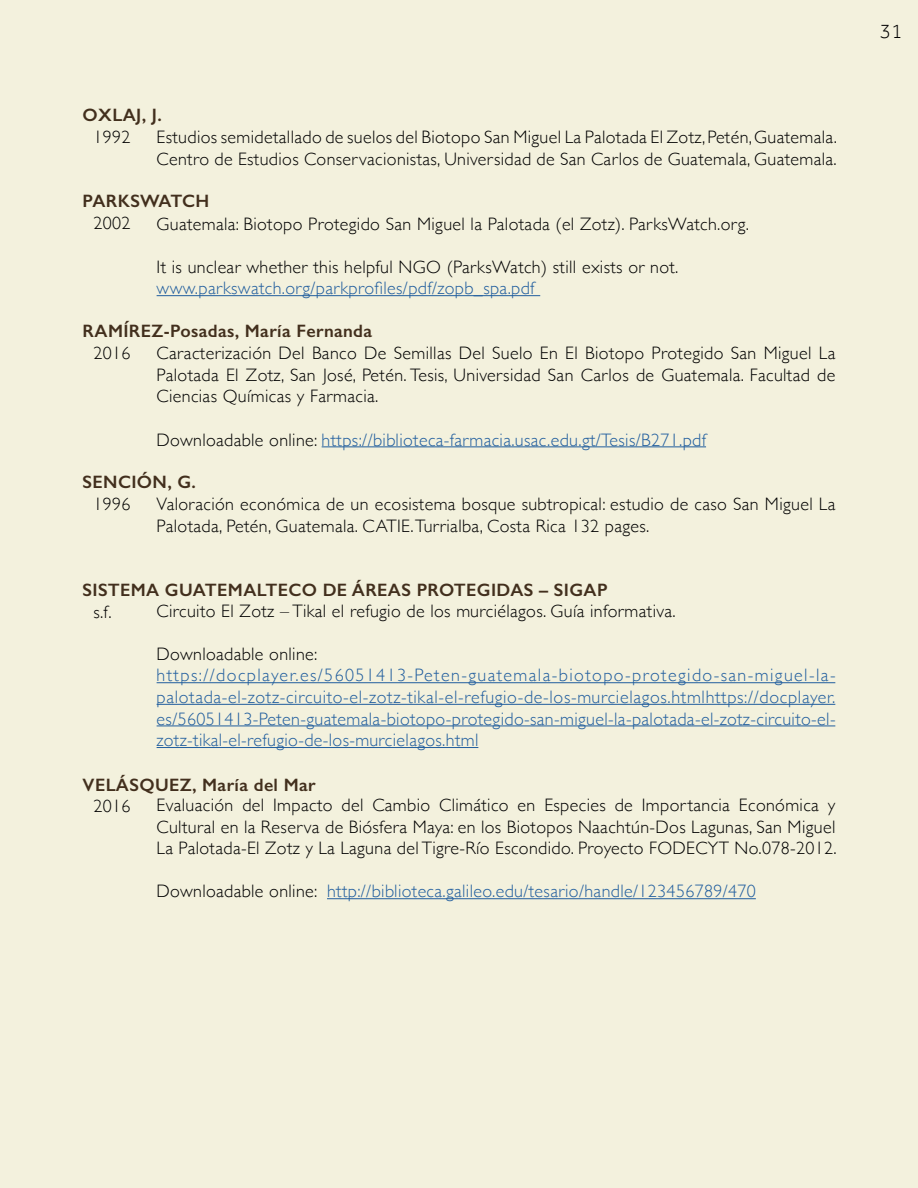
<style>
.page{position:relative;width:918px;height:1188px;background:#f3f1dd}
.page>*{position:absolute;margin:0;border:0;box-sizing:border-box;transform-origin:0 0}
.t1{font:300 21px "Effra";color:#000}
.t2{font:300 18px/21.6px "Gill Sans";letter-spacing:.02em;color:#000}
.t3{font:300 18px/21.6px "Gill Sans";letter-spacing:.02em;color:#215e9e;text-align:justify}
.t4{font:600 18px "Gill Sans";letter-spacing:.02em;color:#422f1d}
.t5{font:600 18px "Gill Sans";color:#422f1d}
.s1{color:#000}
</style>
<div class="page">
<hr style="left:157px;top:295px;width:383px;height:1px;background:#215e9e">
<hr style="left:322px;top:446px;width:384px;height:1px;background:#215e9e">
<hr style="left:157px;top:682px;width:678px;height:1px;background:#215e9e">
<hr style="left:157px;top:704px;width:678px;height:1px;background:#215e9e">
<hr style="left:157px;top:725px;width:678px;height:1px;background:#215e9e">
<hr style="left:157px;top:747px;width:321px;height:1px;background:#215e9e">
<hr style="left:327px;top:898px;width:429px;height:1px;background:#215e9e">
<p class="t4" style="left:83px;top:104px;width:81px">OXLAJ, J.</p>
<p class="t2" style="left:93px;top:125px;width:39px">1992</p>
<p class="t2" style="left:157px;top:126px;width:682px">Estudios semidetallado de suelos del Biotopo San Miguel La Palotada El Zotz, Petén, Guatemala.<br>Centro de Estudios Conservacionistas, Universidad de San Carlos de Guatemala, Guatemala.</p>
<p class="t5" style="left:83px;top:190px;width:128px">PARKSWATCH</p>
<p class="t2" style="left:93px;top:212px;width:39px">2002</p>
<p class="t2" style="left:157px;top:212px;width:594px">Guatemala: Biotopo Protegido San Miguel la Palotada (el Zotz). ParksWatch.org.</p>
<p class="t2" style="left:157px;top:255px;width:523px">It is unclear whether this helpful NGO (ParksWatch) still exists or not.</p>
<p class="t3" style="left:157px;top:277px;width:380px">www.parkswatch.org/parkprofiles/pdf/zopb_spa.pdf</p>
<p class="t4" style="left:83px;top:320px;width:291px">RAMÍREZ-Posadas, María Fernanda</p>
<p class="t2" style="left:93px;top:341px;width:39px">2016</p>
<p class="t2" style="left:157px;top:342px;width:680px;text-align:justify">Caracterización Del Banco De Semillas Del Suelo En El Biotopo Protegido San Miguel La Palotada El Zotz, San José, Petén. Tesis, Universidad San Carlos de Guatemala. Facultad de Ciencias Químicas y Farmacia.</p>
<p class="t3" style="left:157px;top:428px;width:551px"><span class="s1">Downloadable online:</span> https://biblioteca-farmacia.usac.edu.gt/Tesis/B271.pdf</p>
<p class="t4" style="left:83px;top:471px;width:115px">SENCIÓN, G.</p>
<p class="t2" style="left:93px;top:492px;width:39px">1996</p>
<p class="t2" style="left:157px;top:493px;width:680px">Valoración económica de un ecosistema bosque subtropical: estudio de caso San Miguel La<br>Palotada, Petén, Guatemala. CATIE. Turrialba, Costa Rica 132 pages.</p>
<p class="t4" style="left:83px;top:579px;width:526px">SISTEMA GUATEMALTECO DE ÁREAS PROTEGIDAS – SIGAP</p>
<p class="t2" style="left:93px;top:600px;width:20px">s.f.</p>
<p class="t2" style="left:157px;top:599px;width:521px">Circuito El Zotz – Tikal el refugio de los murciélagos. Guía informativa.</p>
<p class="t2" style="left:157px;top:642px;width:162px">Downloadable online:</p>
<p class="t3" style="left:157px;top:664px;width:681px">https://docplayer.es/56051413-Peten-guatemala-biotopo-protegido-san-miguel-la&shy;palotada-el-zotz-circuito-el-zotz-tikal-el-refugio-de-los-murcielagos.htmlhttps://docplayer. es/56051413-Peten-guatemala-biotopo-protegido-san-miguel-la-palotada-el-zotz-circuito-el&shy;zotz-tikal-el-refugio-de-los-murcielagos.html</p>
<p class="t4" style="left:83px;top:774px;width:235px">VELÁSQUEZ, María del Mar</p>
<p class="t2" style="left:93px;top:795px;width:39px">2016</p>
<p class="t2" style="left:157px;top:793px;width:682px;text-align:justify">Evaluación del Impacto del Cambio Climático en Especies de Importancia Económica y Cultural en la Reserva de Biósfera Maya: en los Biotopos Naachtún-Dos Lagunas, San Miguel La Palotada-El Zotz y La Laguna del Tigre-Río Escondido. Proyecto FODECYT No.078-2012.</p>
<p class="t3" style="left:157px;top:880px;width:601px"><span class="s1">Downloadable online:</span> http://biblioteca.galileo.edu/tesario/handle/123456789/470</p>
<p class="t1" style="left:880px;top:19px;width:24px">31</p>
</div>
